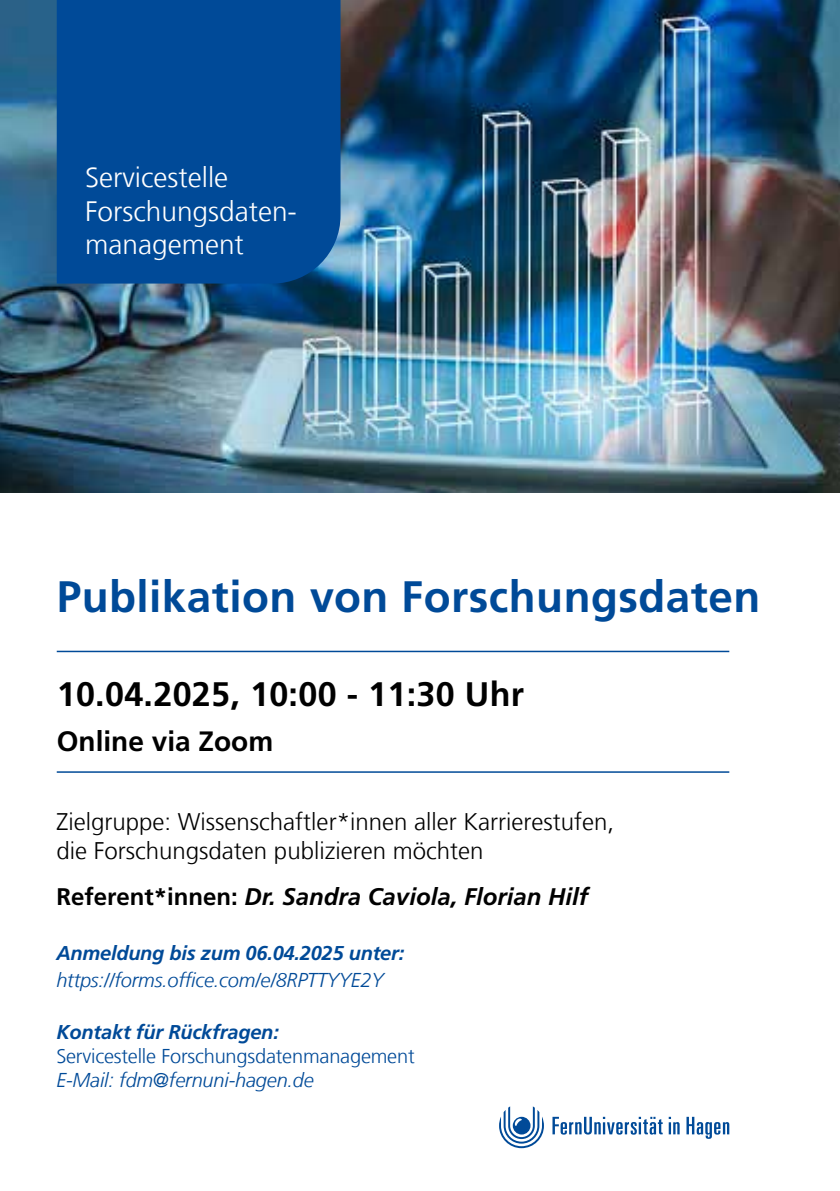
<style>
.page{position:relative;width:840px;height:1191px;background:#fff}
.page>*{position:absolute;margin:0;border:0;box-sizing:border-box;transform-origin:0 0}
.Text{font:700 44px "Frutiger LT Com";letter-spacing:.01em;color:#004a98}
.Text-2{font:700 34px "Frutiger LT Com";letter-spacing:.01em;color:#000}
.Text-3{font:300 28px/33.6px "Frutiger LT Com";color:#fff}
.Text-4{font:700 28px "Frutiger LT Com";color:#000}
.Text-5{font:300 24px/28.8px "Frutiger LT Com";color:#000}
.Text-6{font:italic 700 24px "Frutiger LT Com";color:#000}
.Text-7{font:300 20px/24px "Frutiger LT Com";letter-spacing:-.01em;color:#004a98}
.Text-8{font:italic 300 20px/27px "Frutiger LT Com";letter-spacing:-.01em;color:#004a98}
.s1{font-style:normal}
.s2{font-weight:700}
.s3{font-weight:700;font-style:italic}
.s4{font-style:italic}
</style>
<div class="page">
<img style="left:0;top:0;width:839px;height:493px">
<hr style="left:57px;top:771px;width:672px;height:2px;background:#004a98">
<svg style="left:552px;top:1116px;width:177px;height:22px"></svg>
<svg style="left:499px;top:1106px;width:44px;height:42px"></svg>
<hr style="left:57px;top:650px;width:672px;height:2px;background:#004a98">
<div style="left:57px;top:0;width:283px;height:283px;background:#004a98"></div>
<p class="Text-3" style="left:85px;top:161px;width:145px">Servicestelle</p>
<p class="Text-3" style="left:85px;top:194px;width:213px">Forschungsdaten&shy;management</p>
<p class="Text" style="left:57px;top:571px;width:704px">Publikation von Forschungsdaten</p>
<p class="Text-2" style="left:57px;top:674px;width:468px">10.04.2025, 10:00 - 11:30 Uhr</p>
<p class="Text-4" style="left:57px;top:725px;width:218px">Online via Zoom</p>
<p class="Text-5" style="left:56px;top:807px;width:559px">Zielgruppe: Wissenschaftler*innen aller Karrierestufen, die Forschungsdaten publizieren möchten</p>
<p class="Text-6" style="left:56px;top:882px;width:533px"><span class="s1">Referent*innen:</span> Dr. Sandra Caviola, Florian Hilf</p>
<p class="Text-8" style="left:56px;top:939px;width:349px"><span class="s2">Anmeldung bis zum 06.04.2025 unter: </span>https://forms.office.com/e/8RPTTYYE2Y</p>
<p class="Text-7" style="left:56px;top:1020px;width:359px"><span class="s3">Kontakt für Rückfragen:<br></span>Servicestelle Forschungsdatenmanagement<br><span class="s4">E-Mail: fdm@fernuni-hagen.de</span></p>
</div>
